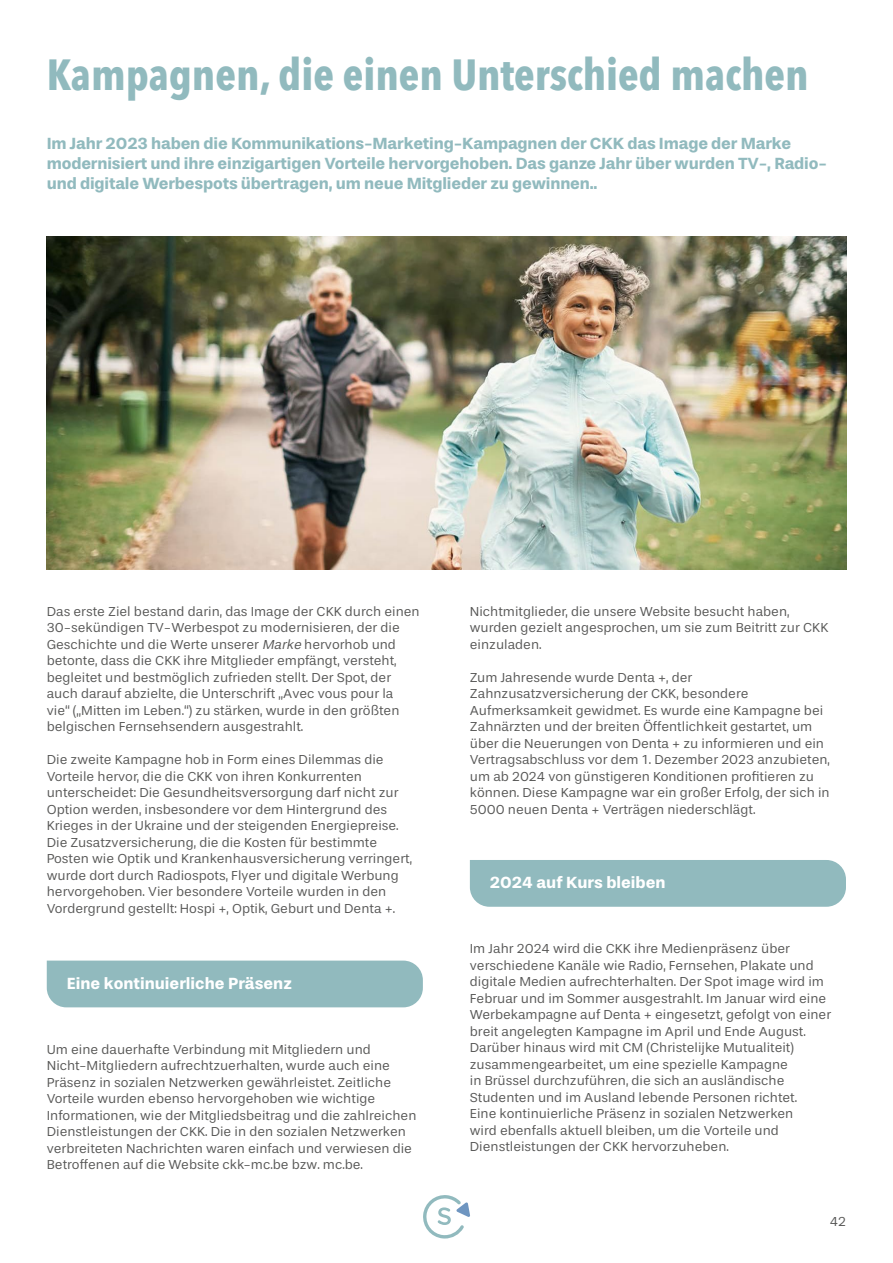
<style>
.page{position:relative;width:893px;height:1263px;background:#fff}
.page>*{position:absolute;margin:0;border:0;box-sizing:border-box;transform-origin:0 0}
.t1{font:700 43.5px "Avenir Next Condensed";color:#91babe}
.Chapeaux{font:700 16.5px/19.8px "Stevie Sans";letter-spacing:-.01em;color:#91babe}
.titre_capsule{font:700 16.5px "Stevie Sans";color:#fff}
.texte{font:13.5px/16.5px "Stevie Sans";color:#575756}
.s1{font-style:italic}
</style>
<div class="page">
<div style="left:470px;top:860px;width:376px;height:47px;background:#91babe"></div>
<div style="left:47px;top:960px;width:376px;height:47px;background:#91babe"></div>
<img style="left:47px;top:237px;width:799px;height:333px">
<svg style="left:423px;top:1195px;width:47px;height:43px"></svg>
<p class="t1" style="left:47px;top:48px;width:763px">Kampagnen, die einen Unterschied machen</p>
<p class="Chapeaux" style="left:47px;top:134px;width:782px">Im Jahr 2023 haben die Kommunikations-Marketing-Kampagnen der CKK das Image der Marke modernisiert und ihre einzigartigen Vorteile hervorgehoben. Das ganze Jahr über wurden TV-, Radio&shy;und digitale Werbespots übertragen, um neue Mitglieder zu gewinnen..</p>
<p class="texte" style="left:47px;top:603px;width:374px">Das erste Ziel bestand darin, das Image der CKK durch einen 30-sekündigen TV-Werbespot zu modernisieren, der die Geschichte und die Werte unserer <span class="s1">Marke</span> hervorhob und betonte, dass die CKK ihre Mitglieder empfängt, versteht, begleitet und bestmöglich zufrieden stellt. Der Spot, der auch darauf abzielte, die Unterschrift „Avec vous pour la vie“ („Mitten im Leben.“) zu stärken, wurde in den größten belgischen Fernsehsendern ausgestrahlt.</p>
<p class="texte" style="left:47px;top:752px;width:367px">Die zweite Kampagne hob in Form eines Dilemmas die Vorteile hervor, die die CKK von ihren Konkurrenten unterscheidet: Die Gesundheitsversorgung darf nicht zur Option werden, insbesondere vor dem Hintergrund des Krieges in der Ukraine und der steigenden Energiepreise.<br>Die Zusatzversicherung, die die Kosten für bestimmte Posten wie Optik und Krankenhausversicherung verringert, wurde dort durch Radiospots, Flyer und digitale Werbung hervorgehoben. Vier besondere Vorteile wurden in den Vordergrund gestellt: Hospi +, Optik, Geburt und Denta +.</p>
<p class="titre_capsule" style="left:67px;top:973px;width:227px">Eine kontinuierliche Präsenz</p>
<p class="texte" style="left:47px;top:1041px;width:371px">Um eine dauerhafte Verbindung mit Mitgliedern und Nicht-Mitgliedern aufrechtzuerhalten, wurde auch eine Präsenz in sozialen Netzwerken gewährleistet. Zeitliche Vorteile wurden ebenso hervorgehoben wie wichtige Informationen, wie der Mitgliedsbeitrag und die zahlreichen Dienstleistungen der CKK. Die in den sozialen Netzwerken verbreiteten Nachrichten waren einfach und verwiesen die Betroffenen auf die Website ckk-mc.be bzw. mc.be.</p>
<p class="texte" style="left:470px;top:603px;width:360px">Nichtmitglieder, die unsere Website besucht haben, wurden gezielt angesprochen, um sie zum Beitritt zur CKK einzuladen.</p>
<p class="texte" style="left:470px;top:669px;width:362px">Zum Jahresende wurde Denta +, der Zahnzusatzversicherung der CKK, besondere Aufmerksamkeit gewidmet. Es wurde eine Kampagne bei Zahnärzten und der breiten Öffentlichkeit gestartet, um über die Neuerungen von Denta + zu informieren und ein Vertragsabschluss vor dem 1. Dezember 2023 anzubieten, um ab 2024 von günstigeren Konditionen profitieren zu können. Diese Kampagne war ein großer Erfolg, der sich in 5000 neuen Denta + Verträgen niederschlägt.</p>
<p class="titre_capsule" style="left:490px;top:873px;width:177px">2024 auf Kurs bleiben</p>
<p class="texte" style="left:470px;top:940px;width:363px">Im Jahr 2024 wird die CKK ihre Medienpräsenz über verschiedene Kanäle wie Radio, Fernsehen, Plakate und digitale Medien aufrechterhalten. Der Spot image wird im Februar und im Sommer ausgestrahlt. Im Januar wird eine Werbekampagne auf Denta + eingesetzt, gefolgt von einer breit angelegten Kampagne im April und Ende August.<br>Darüber hinaus wird mit CM (Christelijke Mutualiteit) zusammengearbeitet, um eine spezielle Kampagne<br>in Brüssel durchzuführen, die sich an ausländische Studenten und im Ausland lebende Personen richtet.<br>Eine kontinuierliche Präsenz in sozialen Netzwerken<br>wird ebenfalls aktuell bleiben, um die Vorteile und Dienstleistungen der CKK hervorzuheben.</p>
<p class="texte" style="left:830px;top:1213px;width:18px">42</p>
</div>
